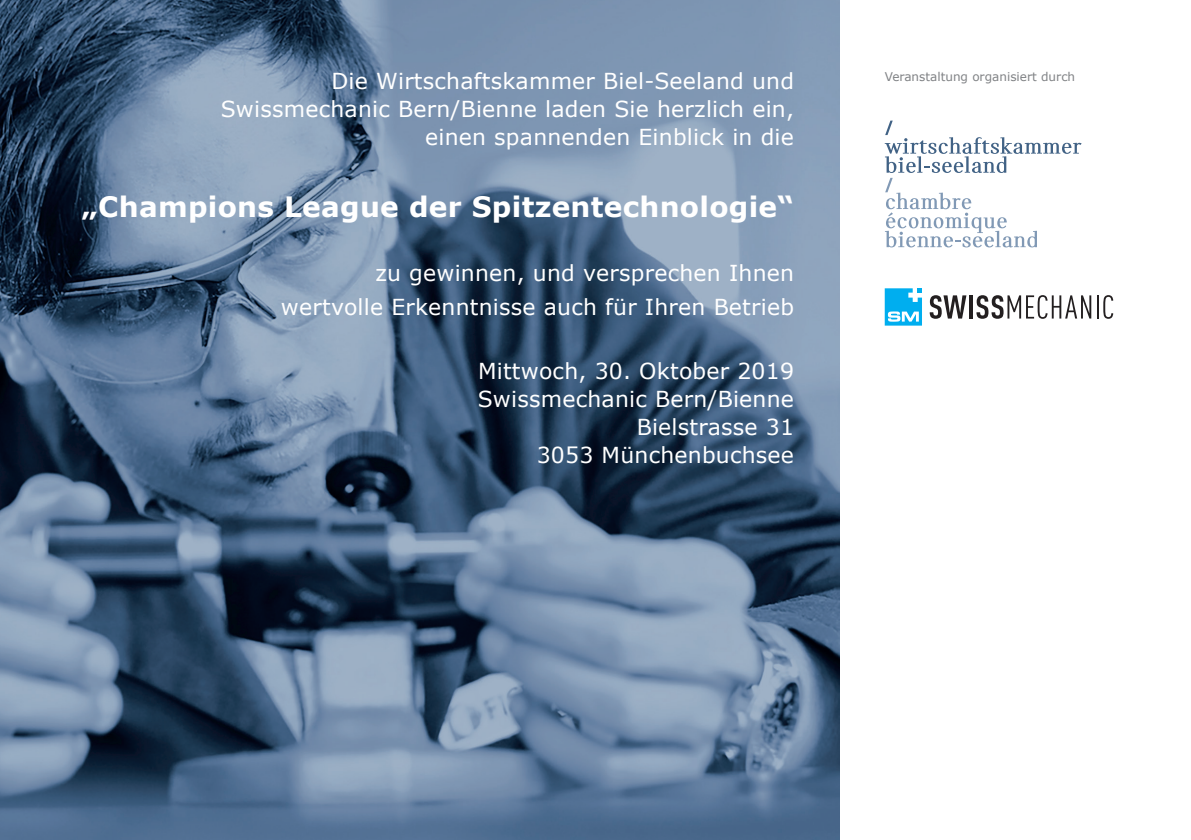
<style>
.page{position:relative;width:1191px;height:840px;background:#fff}
.page>*{position:absolute;margin:0;border:0;box-sizing:border-box;transform-origin:0 0}
.t1{font:700 28px "Verdana";letter-spacing:.01em;color:#fff}
.t2{font:22px/28px "Verdana";letter-spacing:.01em;color:#fff;text-align:right}
.t3{font:12px "Verdana";color:#808285}
</style>
<div class="page">
<img style="left:0;top:0;width:839px;height:839px">
<svg style="left:884px;top:120px;width:197px;height:127px"></svg>
<svg style="left:884px;top:288px;width:38px;height:37px"></svg>
<svg style="left:929px;top:295px;width:37px;height:23px"></svg>
<hr style="left:969px;top:295px;width:4px;height:23px;background:#231f20">
<svg style="left:976px;top:295px;width:115px;height:23px"></svg>
<hr style="left:1096px;top:295px;width:2px;height:23px;background:#231f20">
<svg style="left:1103px;top:295px;width:10px;height:23px"></svg>
<p class="t2" style="left:221px;top:67px;width:574px">Die Wirtschaftskammer Biel-Seeland und<br>Swissmechanic Bern/Bienne laden Sie herzlich ein, einen spannenden Einblick in die</p>
<p class="t1" style="left:82px;top:188px;width:714px">„Champions League der Spitzentechnologie“</p>
<p class="t2" style="left:281px;top:256px;width:514px;line-height:34px">zu gewinnen, und versprechen Ihnen wertvolle Erkenntnisse auch für Ihren Betrieb</p>
<p class="t2" style="left:478px;top:357px;width:318px">Mittwoch, 30. Oktober 2019<br>Swissmechanic Bern/Bienne<br>Bielstrasse 31<br>3053 Münchenbuchsee</p>
<p class="t3" style="left:884px;top:69px;width:192px">Veranstaltung organisiert durch</p>
</div>
